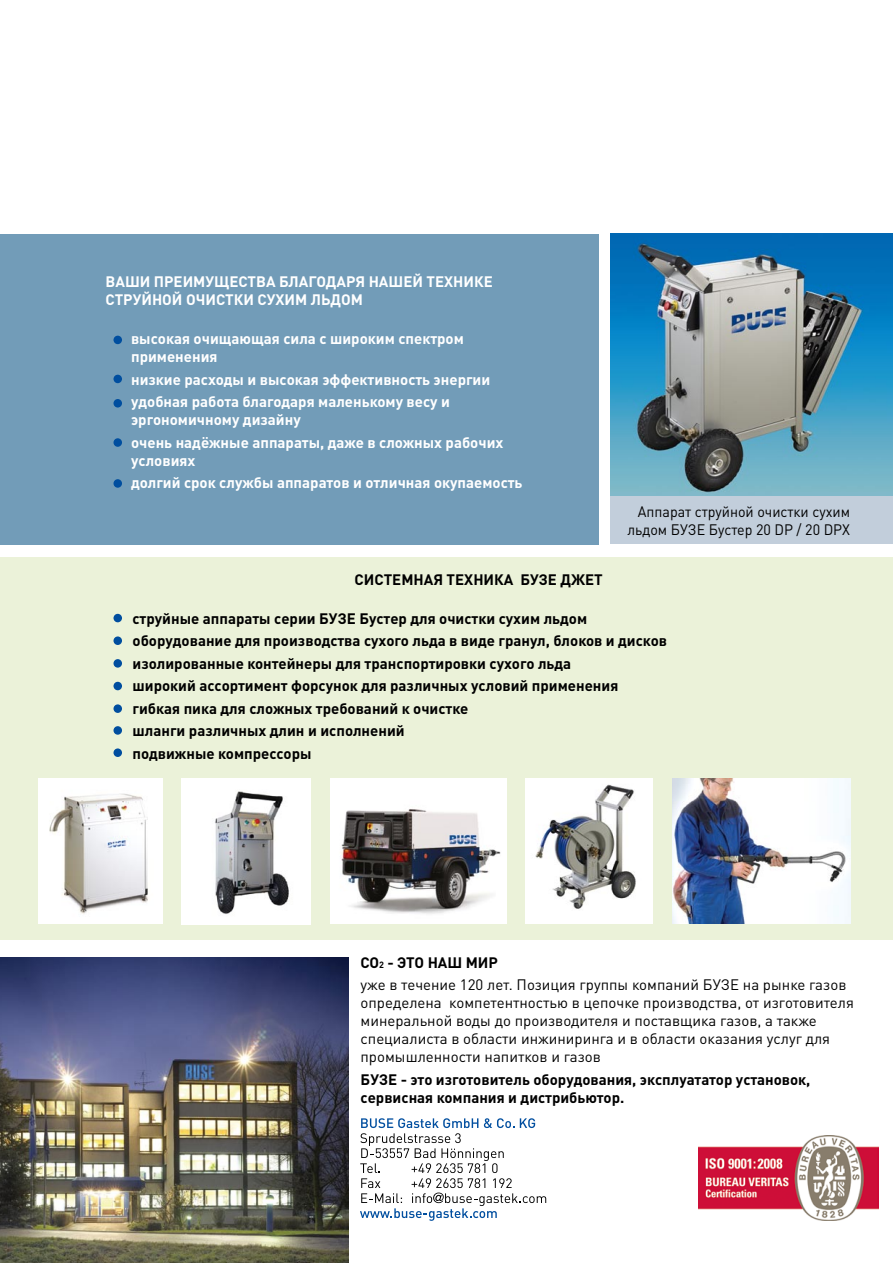
<style>
.page{position:relative;width:893px;height:1263px;background:#fff}
.page>*{position:absolute;margin:0;border:0;box-sizing:border-box;transform-origin:0 0}
.t1{font:700 15px/22.5px "DIN Pro";color:#000}
.t2{font:700 15px/22.5px "DIN Pro";color:#fff}
.t3{font:15px/18px "DIN Pro";color:#000}
.t4{font:15px/18px "DIN Pro";color:#000;text-align:right;scale:.95 1}
.s1{font-weight:700}
.s2{font-weight:700;font-size:9px}
</style>
<div class="page">
<div style="left:0;top:234px;width:598px;height:310px;background:#729cb8"></div>
<div style="left:0;top:557px;width:893px;height:383px;background:#ebf2d9"></div>
<img style="left:672px;top:779px;width:178px;height:145px">
<img style="left:182px;top:779px;width:129px;height:145px">
<img style="left:698px;top:1136px;width:180px;height:85px">
<img style="left:610px;top:234px;width:283px;height:262px">
<div style="left:610px;top:496px;width:283px;height:48px;background:#c2cedb"></div>
<img style="left:38px;top:779px;width:124px;height:145px">
<img style="left:331px;top:779px;width:175px;height:145px">
<img style="left:526px;top:779px;width:126px;height:145px">
<img style="left:0;top:957px;width:348px;height:306px">
<div style="left:113px;top:336px;width:9px;height:8px;background:#004e9f;border-radius:50%"></div>
<div style="left:113px;top:375px;width:9px;height:8px;background:#004e9f;border-radius:50%"></div>
<div style="left:113px;top:399px;width:9px;height:8px;background:#004e9f;border-radius:50%"></div>
<div style="left:113px;top:438px;width:9px;height:9px;background:#004e9f;border-radius:50%"></div>
<div style="left:113px;top:479px;width:9px;height:9px;background:#004e9f;border-radius:50%"></div>
<div style="left:113px;top:614px;width:9px;height:8px;background:#004e9f;border-radius:50%"></div>
<div style="left:113px;top:636px;width:9px;height:9px;background:#004e9f;border-radius:50%"></div>
<div style="left:113px;top:682px;width:9px;height:8px;background:#004e9f;border-radius:50%"></div>
<div style="left:113px;top:704px;width:9px;height:9px;background:#004e9f;border-radius:50%"></div>
<div style="left:113px;top:726px;width:9px;height:9px;background:#004e9f;border-radius:50%"></div>
<div style="left:113px;top:748px;width:9px;height:9px;background:#004e9f;border-radius:50%"></div>
<div style="left:113px;top:659px;width:9px;height:9px;background:#004e9f;border-radius:50%"></div>
<svg style="left:360px;top:1118px;width:186px;height:103px"></svg>
<p class="t2" style="left:106px;top:272px;width:389px;line-height:18px">ВАШИ ПРЕИМУЩЕСТВА БЛАГОДАРЯ НАШЕЙ ТЕХНИКЕ<br>СТРУЙНОЙ ОЧИСТКИ СУХИМ ЛЬДОМ</p>
<p class="t2" style="left:131px;top:329px;width:334px;line-height:18px">высокая очищающая сила с широким спектром применения</p>
<p class="t2" style="left:131px;top:368px;width:361px">низкие расходы и высокая эффективность энергии удобная работа благодаря маленькому весу и</p>
<p class="t2" style="left:131px;top:408px;width:374px">эргономичному дизайну<br>очень надёжные аппараты, даже в сложных рабочих</p>
<p class="t2" style="left:131px;top:449px;width:393px">условиях<br>долгий срок службы аппаратов и отличная окупаемость</p>
<p class="t4" style="left:627px;top:502px;width:236px">Аппарат струйной очистки сухим льдом БУЗЕ Бустер 20 DP / 20 DPX</p>
<p class="t1" style="left:355px;top:567px;width:250px">СИСТЕМНАЯ ТЕХНИКА БУЗЕ ДЖЕТ</p>
<p class="t1" style="left:133px;top:606px;width:536px">струйные аппараты серии БУЗЕ Бустер для очистки сухим льдом оборудование для производства сухого льда в виде гранул, блоков и дисков изолированные контейнеры для транспортировки сухого льда<br>широкий ассортимент форсунок для различных условий применения гибкая пика для сложных требований к очистке<br>шланги различных длин и исполнений<br>подвижные компрессоры</p>
<p class="t3" style="left:361px;top:950px;width:487px;line-height:22.5px"><span class="s1">CO</span><span class="s2">2</span> <span class="s1">- ЭТО НАШ МИР<br></span>уже в течение 120 лет. Позиция группы компаний БУЗЕ на рынке газов</p>
<p class="t3" style="left:361px;top:993px;width:495px">определена компетентностью в цепочке производства, от изготовителя минеральной воды до производителя и поставщика газов, а также специалиста в области инжиниринга и в области оказания услуг для промышленности напитков и газов</p>
<p class="t1" style="left:361px;top:1070px;width:451px;line-height:18px">БУЗЕ - это изготовитель оборудования, эксплуататор установок, сервисная компания и дистрибьютор.</p>
</div>
